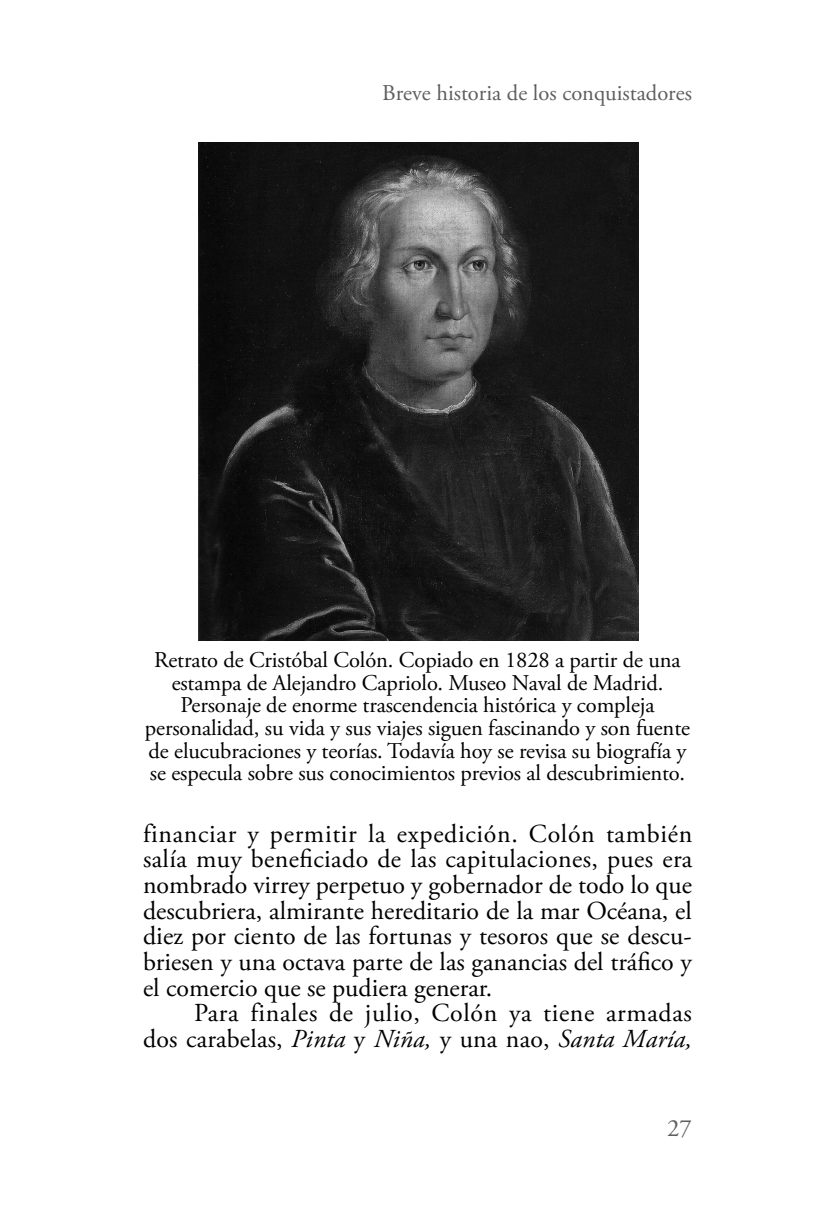
<style>
.page{position:relative;width:835px;height:1218px;background:#fff}
.page>*{position:absolute;margin:0;border:0;box-sizing:border-box;transform-origin:0 0}
.t1{font:25.88px/25.7px "Adobe Garamond Pro";color:#000;text-align:justify}
.t2{font:24.75px "Adobe Garamond Pro";color:#5f5f5f}
.t3{font:22.5px/22.5px "Adobe Garamond Pro";letter-spacing:-.005em;color:#000;text-align:center}
.t4{font:22.5px "Adobe Garamond Pro";color:#5f5f5f}
.s1{font-style:italic}
</style>
<div class="page">
<img style="left:198px;top:143px;width:440px;height:497px">
<p class="t4" style="left:382px;top:79px;width:311px">Breve historia de los conquistadores</p>
<p class="t3" style="left:145px;top:649px;width:546px">Retrato de Cristóbal Colón. Copiado en 1828 a partir de una estampa de Alejandro Capriolo. Museo Naval de Madrid.<br>Personaje de enorme trascendencia histórica y compleja personalidad, su vida y sus viajes siguen fascinando y son fuente de elucubraciones y teorías. Todavía hoy se revisa su biografía y se especula sobre sus conocimientos previos al descubrimiento.</p>
<p class="t1" style="left:143px;top:821px;width:551px">financiar y permitir la expedición. Colón también salía muy beneficiado de las capitulaciones, pues era nombrado virrey perpetuo y gobernador de todo lo que descubriera, almirante hereditario de la mar Océana, el diez por ciento de las fortunas y tesoros que se descu&shy;briesen y una octava parte de las ganancias del tráfico y el comercio que se pudiera generar.</p>
<p class="t1" style="left:143px;top:1000px;width:550px;text-align:right">Para finales de julio, Colón ya tiene armadas<br>dos carabelas, <span class="s1">Pinta</span> y <span class="s1">Niña,</span> y una nao, <span class="s1">Santa María,</span></p>
<p class="t2" style="left:667px;top:1112px;width:26px">27</p>
</div>
